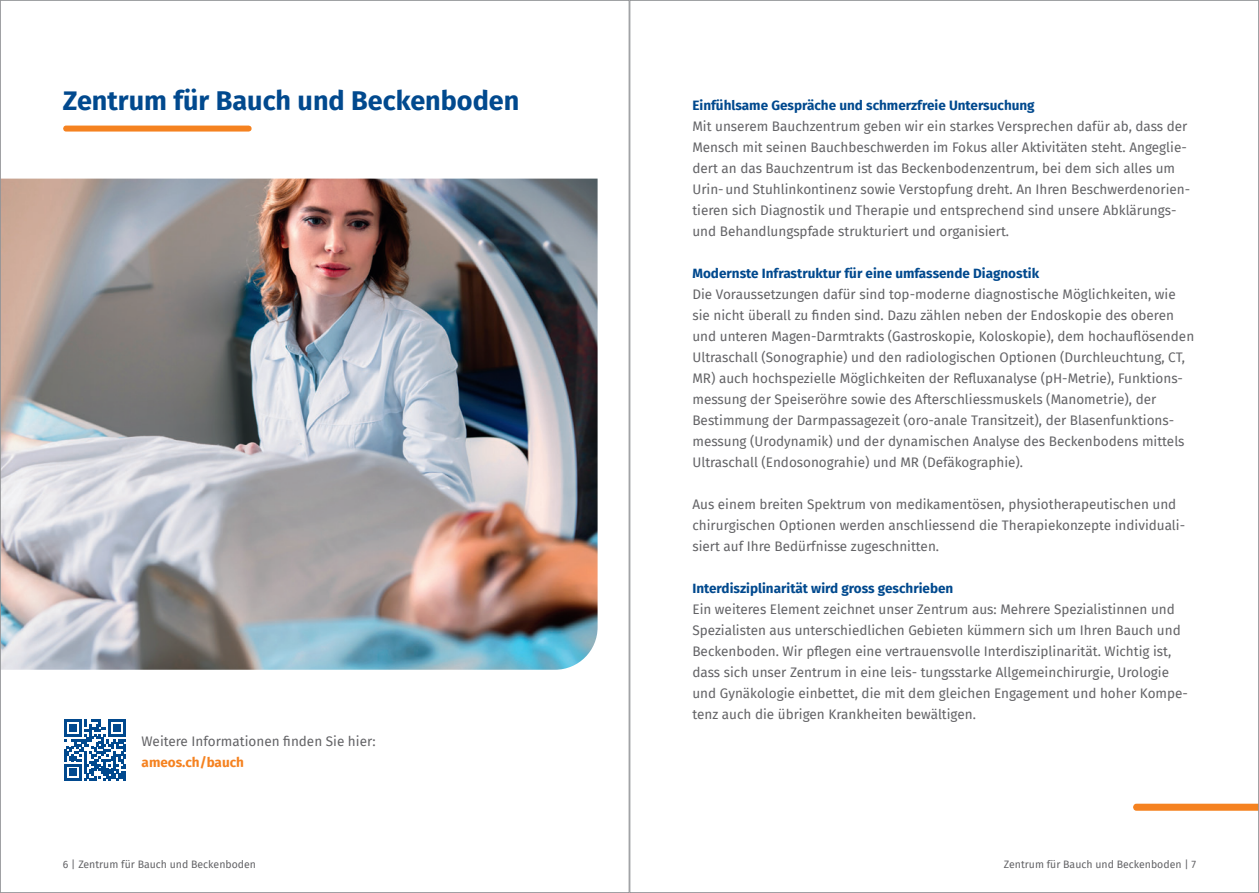
<style>
.page{position:relative;width:1259px;height:893px;background:#fff}
.page>*{position:absolute;margin:0;border:0;box-sizing:border-box;transform-origin:0 0}
.t1{font:700 27px "Fira Sans";color:#01498e}
.Copy{font:13.5px/21px "Fira Sans";color:#636366}
.t2{font:700 13.5px "Fira Sans";color:#01498e}
.Copy-2{font:700 13.5px "Fira Sans";color:#f58220}
.BU{font:10.5px "Fira Sans";color:#636366}
</style>
<div class="page">
<svg style="left:1133px;top:804px;width:124px;height:7px"></svg>
<div style="left:63px;top:126px;width:189px;height:6px;background:#f58220;border-radius:3px"></div>
<img style="left:2px;top:179px;width:595px;height:491px">
<svg style="left:64px;top:719px;width:62px;height:62px"></svg>
<h1 class="t1" style="left:63px;top:78px;width:458px">Zentrum für Bauch und Beckenboden</h1>
<p class="Copy" style="left:142px;top:730px;width:235px">Weitere Informationen finden Sie hier:</p>
<p class="Copy-2" style="left:142px;top:751px;width:104px">ameos.ch/bauch</p>
<h4 class="t2" style="left:692px;top:94px;width:344px">Einfühlsame Gespräche und schmerzfreie Untersuchung</h4>
<p class="Copy" style="left:692px;top:116px;width:499px">Mit unserem Bauchzentrum geben wir ein starkes Versprechen dafür ab, dass der Mensch mit seinen Bauchbeschwerden im Fokus aller Aktivitäten steht. Angeglie&shy;dert an das Bauchzentrum ist das Beckenbodenzentrum, bei dem sich alles um Urin-und Stuhlinkontinenz sowie Verstopfung dreht. An Ihren Beschwerdenorien&shy;tieren sich Diagnostik und Therapie und entsprechend sind unsere Abklärungs&shy;und Behandlungspfade strukturiert und organisiert.</p>
<h4 class="t2" style="left:692px;top:262px;width:348px">Modernste Infrastruktur für eine umfassende Diagnostik</h4>
<p class="Copy" style="left:692px;top:284px;width:503px">Die Voraussetzungen dafür sind top-moderne diagnostische Möglichkeiten, wie sie nicht überall zu finden sind. Dazu zählen neben der Endoskopie des oberen und unteren Magen-Darmtrakts (Gastroskopie, Koloskopie), dem hochauflösenden Ultraschall (Sonographie) und den radiologischen Optionen (Durchleuchtung, CT, MR) auch hochspezielle Möglichkeiten der Refluxanalyse (pH-Metrie), Funktions&shy;messung der Speiseröhre sowie des Afterschliessmuskels (Manometrie), der Bestimmung der Darmpassagezeit (oro-anale Transitzeit), der Blasenfunktions&shy;messung (Urodynamik) und der dynamischen Analyse des Beckenbodens mittels Ultraschall (Endosonograhie) und MR (Defäkographie).</p>
<p class="Copy" style="left:692px;top:494px;width:494px">Aus einem breiten Spektrum von medikamentösen, physiotherapeutischen und chirurgischen Optionen werden anschliessend die Therapiekonzepte individuali&shy;siert auf Ihre Bedürfnisse zugeschnitten.</p>
<h4 class="t2" style="left:692px;top:577px;width:262px">Interdisziplinarität wird gross geschrieben</h4>
<p class="Copy" style="left:692px;top:599px;width:497px">Ein weiteres Element zeichnet unser Zentrum aus: Mehrere Spezialistinnen und Spezialisten aus unterschiedlichen Gebieten kümmern sich um Ihren Bauch und Beckenboden. Wir pflegen eine vertrauensvolle Interdisziplinarität. Wichtig ist, dass sich unser Zentrum in eine leis- tungsstarke Allgemeinchirurgie, Urologie und Gynäkologie einbettet, die mit dem gleichen Engagement und hoher Kompe&shy;tenz auch die übrigen Krankheiten bewältigen.</p>
<p class="BU" style="left:63px;top:856px;width:195px">6 | Zentrum für Bauch und Beckenboden</p>
<p class="BU" style="left:1004px;top:856px;width:194px">Zentrum für Bauch und Beckenboden | 7</p>
</div>
